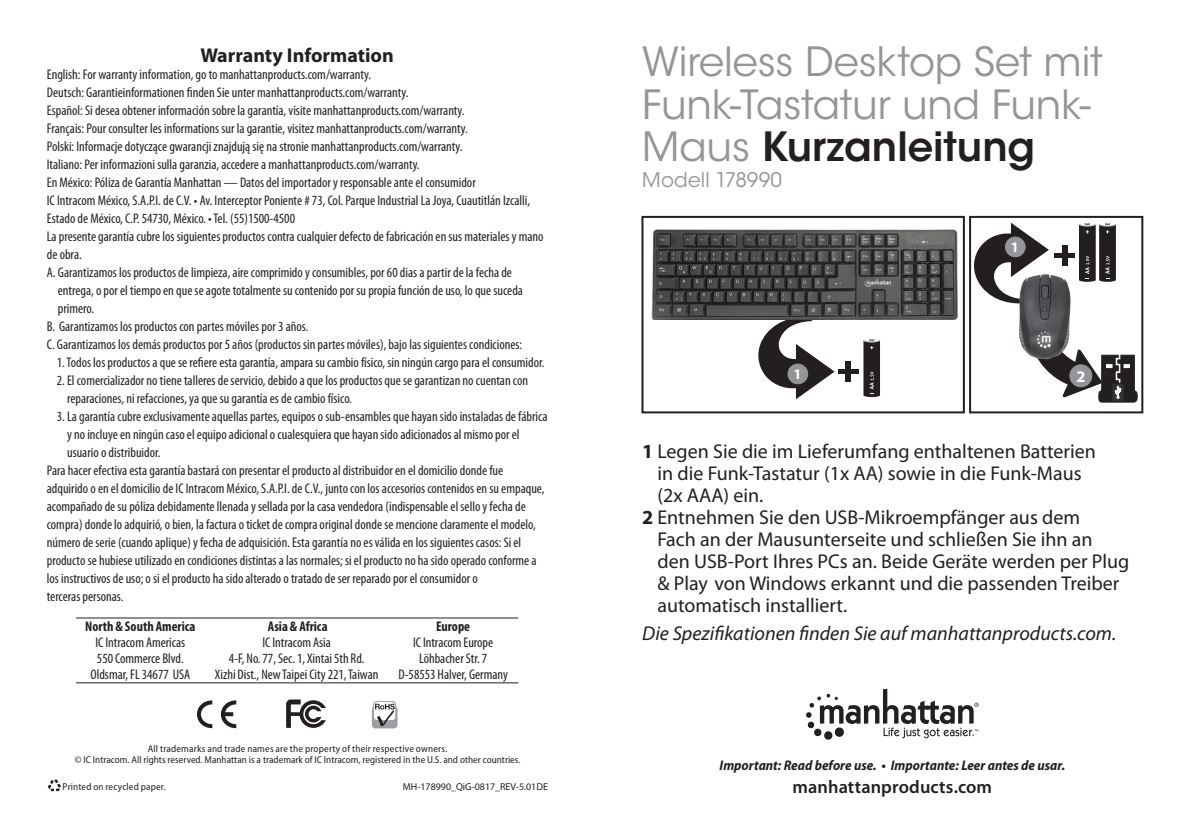
<style>
.page{position:relative;width:1191px;height:840px;background:#fff}
.page>*{position:absolute;margin:0;border:0;box-sizing:border-box;transform-origin:0 0}
.t1{font:40px/42px "ITC Avant Garde Std";letter-spacing:-.005em;color:#939598}
.t2{font:20px/22px "Myriad Pro";color:#231f20}
.t3{font:italic 20px "Myriad Pro";color:#231f20}
.t4{font:700 20px "Myriad Pro";color:#231f20}
.t5{font:20px "ITC Avant Garde Std";letter-spacing:.005em;color:#939598}
.t6{font:600 18.2px "Myriad Pro";letter-spacing:.005em;color:#231f20}
.t7{font:700 16.2px "Myriad Pro";color:#fff}
.t8{font:700 14.6px "Myriad Pro";color:#fff}
.t9{font:condensed 14px/18px "Myriad Pro";color:#231f20}
.t10{font:italic 700 semi-condensed 14px "Myriad Pro";color:#231f20}
.t11{font:700 condensed 14px "Myriad Pro";color:#231f20}
.t12{font:semi-condensed 10px "Myriad Pro";letter-spacing:.005em;color:#231f20}
.t13{font:10px "Myriad Pro";color:#231f20}
.s1{font-weight:600;color:#231f20}
.s2{font-weight:700}
</style>
<div class="page">
<div style="left:824px;top:730px;width:8px;height:9px;background:#231f20;border-radius:50%"></div>
<svg style="left:806px;top:688px;width:172px;height:49px"></svg>
<svg style="left:48px;top:779px;width:14px;height:13px"></svg>
<svg style="left:286px;top:699px;width:40px;height:28px"></svg>
<div style="left:372px;top:705px;width:25px;height:23px;background:#9d9fa2;border-radius:4px"></div>
<div style="left:373px;top:701px;width:23px;height:19px;border:1px solid #9d9fa2;border-radius:4px"></div>
<svg style="left:375px;top:703px;width:20px;height:23px"></svg>
<svg style="left:197px;top:700px;width:40px;height:28px"></svg>
<hr style="left:76px;top:682px;width:442px;height:1px;background:#231f20">
<hr style="left:76px;top:617px;width:442px;height:1px;background:#231f20">
<div style="left:1054px;top:253px;width:20px;height:5px;background:#231f20"></div>
<div style="left:1062px;top:246px;width:5px;height:20px;background:#231f20"></div>
<svg style="left:1079px;top:223px;width:36px;height:58px;background:#474444"></svg>
<svg style="left:1038px;top:349px;width:99px;height:53px"></svg>
<svg style="left:974px;top:222px;width:74px;height:81px"></svg>
<img style="left:1018px;top:274px;width:53px;height:86px">
<div style="left:969px;top:216px;width:174px;height:197px;border:2px solid #231f20"></div>
<svg style="left:758px;top:319px;width:76px;height:80px"></svg>
<div style="left:788px;top:364px;width:19px;height:19px;background:#939598;border-radius:50%"></div>
<div style="left:787px;top:363px;width:21px;height:21px;border:1px solid #939598;border-radius:50%"></div>
<svg style="left:863px;top:339px;width:17px;height:58px"></svg>
<div style="left:838px;top:369px;width:20px;height:5px;background:#231f20"></div>
<div style="left:845px;top:361px;width:5px;height:20px;background:#231f20"></div>
<div style="left:641px;top:216px;width:324px;height:197px;border:2px solid #231f20"></div>
<div style="left:1070px;top:364px;width:21px;height:22px;background:#939598;border-radius:50%"></div>
<div style="left:1069px;top:364px;width:23px;height:23px;border:1px solid #939598;border-radius:50%"></div>
<div style="left:1005px;top:237px;width:20px;height:20px;background:#939598;border-radius:50%"></div>
<div style="left:1005px;top:236px;width:20px;height:21px;border:1px solid #939598;border-radius:50%"></div>
<img style="left:651px;top:229px;width:307px;height:90px">
<p class="t4" style="left:200px;top:42px;width:195px">Warranty Information</p>
<p class="t9" style="left:47px;top:65px;width:326px">English: For warranty information, go to manhattanproducts.com/warranty.</p>
<p class="t9" style="left:47px;top:83px;width:363px">Deutsch: Garantieinformationen finden Sie unter manhattanproducts.com/warranty.</p>
<p class="t9" style="left:47px;top:101px;width:419px">Español: Si desea obtener información sobre la garantía, visite manhattanproducts.com/warranty.</p>
<p class="t9" style="left:47px;top:119px;width:422px">Français: Pour consulter les informations sur la garantie, visitez manhattanproducts.com/warranty.</p>
<p class="t9" style="left:47px;top:137px;width:417px">Polski: Informacje dotyczące gwarancji znajdują się na stronie manhattanproducts.com/warranty.</p>
<p class="t9" style="left:47px;top:155px;width:374px">Italiano: Per informazioni sulla garanzia, accedere a manhattanproducts.com/warranty.</p>
<p class="t9" style="left:47px;top:173px;width:430px">En México: Póliza de Garantía Manhattan — Datos del importador y responsable ante el consumidor</p>
<p class="t9" style="left:47px;top:191px;width:485px">IC Intracom México, S.A.P.I. de C.V. • Av. Interceptor Poniente # 73, Col. Parque Industrial La Joya, Cuautitlán Izcalli,<br>Estado de México, C.P. 54730, México. • Tel. (55)1500-4500</p>
<p class="t9" style="left:47px;top:227px;width:498px">La presente garantía cubre los siguientes productos contra cualquier defecto de fabricación en sus materiales y mano de obra.</p>
<p class="t9" style="left:58px;top:263px;width:467px;text-indent:-11px">A. Garantizamos los productos de limpieza, aire comprimido y consumibles, por 60 dias a partir de la fecha de entrega, o por el tiempo en que se agote totalmente su contenido por su propia función de uso, lo que suceda primero.</p>
<p class="t9" style="left:47px;top:317px;width:263px">B. Garantizamos los productos con partes móviles por 3 años.</p>
<p class="t9" style="left:47px;top:335px;width:477px">C. Garantizamos los demás productos por 5 años (productos sin partes móviles), bajo las siguientes condiciones:</p>
<p class="t9" style="left:57px;top:353px;width:489px">1. Todos los productos a que se refiere esta garantía, ampara su cambio físico, sin ningún cargo para el consumidor.</p>
<p class="t9" style="left:67px;top:371px;width:462px;text-indent:-10px">2. El comercializador no tiene talleres de servicio, debido a que los productos que se garantizan no cuentan con reparaciones, ni refacciones, ya que su garantía es de cambio físico.</p>
<p class="t9" style="left:67px;top:407px;width:482px;text-indent:-10px">3. La garantía cubre exclusivamente aquellas partes, equipos o sub-ensambles que hayan sido instaladas de fábrica y no incluye en ningún caso el equipo adicional o cualesquiera que hayan sido adicionados al mismo por el usuario o distribuidor.</p>
<p class="t9" style="left:47px;top:461px;width:499px">Para hacer efectiva esta garantía bastará con presentar el producto al distribuidor en el domicilio donde fue adquirido o en el domicilio de IC Intracom México, S.A.P.I. de C.V., junto con los accesorios contenidos en su empaque, acompañado de su póliza debidamente llenada y sellada por la casa vendedora (indispensable el sello y fecha de compra) donde lo adquirió, o bien, la factura o ticket de compra original donde se mencione claramente el modelo, número de serie (cuando aplique) y fecha de adquisición. Esta garantía no es válida en los siguientes casos: Si el producto se hubiese utilizado en condiciones distintas a las normales; si el producto no ha sido operado conforme a los instructivos de uso; o si el producto ha sido alterado o tratado de ser reparado por el consumidor o<br>terceras personas.</p>
<p class="t11" style="left:85px;top:617px;width:112px">North &amp; South America</p>
<p class="t9" style="left:95px;top:632px;width:91px">IC Intracom Americas</p>
<p class="t9" style="left:97px;top:648px;width:88px">550 Commerce Blvd.</p>
<p class="t9" style="left:90px;top:664px;width:101px">Oldsmar, FL 34677 USA</p>
<p class="t11" style="left:268px;top:617px;width:61px">Asia &amp; Africa</p>
<p class="t9" style="left:262px;top:632px;width:70px">IC Intracom Asia</p>
<p class="t9" style="left:229px;top:648px;width:137px">4-F, No. 77, Sec. 1, Xintai 5th Rd.</p>
<p class="t9" style="left:215px;top:664px;width:165px">Xizhi Dist., New Taipei City 221, Taiwan</p>
<p class="t11" style="left:436px;top:617px;width:36px">Europe</p>
<p class="t9" style="left:413px;top:632px;width:82px">IC Intracom Europe</p>
<p class="t9" style="left:419px;top:648px;width:70px">Löhbacher Str. 7</p>
<p class="t9" style="left:398px;top:664px;width:111px">D-58553 Halver, Germany</p>
<p class="t12" style="left:148px;top:743px;width:301px">All trademarks and trade names are the property of their respective owners.</p>
<p class="t12" style="left:63px;top:780px;width:105px">Printed on recycled paper.</p>
<p class="t13" style="left:403px;top:780px;width:147px">MH-178990_QiG-0817_REV-5.01DE</p>
<p class="t12" style="left:75px;top:753px;width:447px">© IC Intracom. All rights reserved. Manhattan is a trademark of IC Intracom, registered in the U.S. and other countries.</p>
<p class="t1" style="left:642px;top:41px;width:462px">Wireless Desktop Set mit<br>Funk-Tastatur und Funk-<br>Maus <span class="s1">Kurzanleitung</span></p>
<p class="t5" style="left:642px;top:167px;width:141px">Modell 178990</p>
<p class="t8" style="left:1010px;top:238px;width:10px">1</p>
<p class="t8" style="left:793px;top:365px;width:10px">1</p>
<p class="t7" style="left:1076px;top:365px;width:10px">2</p>
<p class="t2" style="left:657px;top:439px;width:440px;text-indent:-15px"><span class="s2">1</span> Legen Sie die im Lieferumfang enthaltenen Batterien in die Funk-Tastatur (1x AA) sowie in die Funk-Maus (2x AAA) ein.</p>
<p class="t2" style="left:657px;top:505px;width:473px;text-indent:-15px"><span class="s2">2</span> Entnehmen Sie den USB-Mikroempfänger aus dem<br>Fach an der Mausunterseite und schließen Sie ihn an den USB-Port Ihres PCs an. Beide Geräte werden per Plug &amp; Play von Windows erkannt und die passenden Treiber automatisch installiert.</p>
<p class="t3" style="left:642px;top:620px;width:475px">Die Spezifikationen finden Sie auf manhattanproducts.com.</p>
<p class="t10" style="left:719px;top:757px;width:347px">Important: Read before use. • Importante: Leer antes de usar.</p>
<p class="t6" style="left:792px;top:775px;width:201px">manhattanproducts.com</p>
</div>
